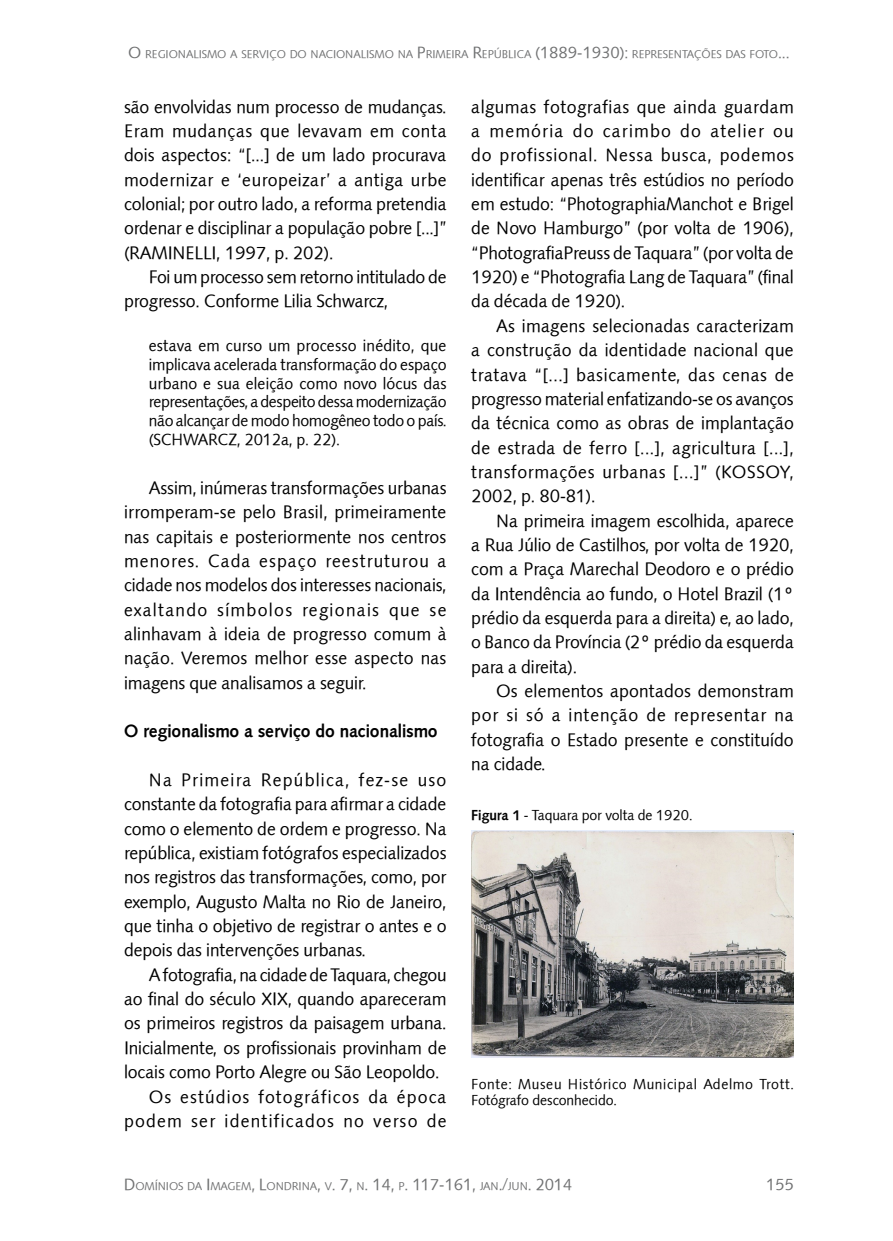
<style>
.page{position:relative;width:893px;height:1241px;background:#fff}
.page>*{position:absolute;margin:0;border:0;box-sizing:border-box;transform-origin:0 0}
.t1{font:17.5px/24.3px "Symphony";color:#000;text-align:justify}
.t2{font:700 17.5px "Symphony";color:#000}
.t3{font:17.5px "Symphony";letter-spacing:.075em;color:#000}
.t4{font:17.5px "Symphony";letter-spacing:.065em;color:#000}
.t5{font:15.75px/18.9px "Symphony";letter-spacing:-.01em;color:#000;text-align:justify}
.t6{font:15.75px "Symphony";color:#707172}
.t7{font:14px/16.8px "Symphony";letter-spacing:.05em;color:#000}
.t8{font:14px "Symphony";color:#000}
.t9{font:11.03px "Symphony";color:#707172}
.s1{font-size:15.75px}
.s2{font-weight:700}
</style>
<div class="page">
<img style="left:471px;top:830px;width:323px;height:227px">
<p class="t9" style="left:128px;top:47px;width:663px"><span class="s1">O</span> REGIONALISMO A SERVIÇO DO NACIONALISMO NA <span class="s1">P</span>RIMEIRA <span class="s1">R</span>EPÚBLICA <span class="s1">(1889-1930):</span> REPRESENTAÇÕES DAS FOTO<span class="s1">...</span></p>
<p class="t1" style="left:124px;top:94px;width:324px">são envolvidas num processo de mudanças.<br>Eram mudanças que levavam em conta dois aspectos: “[...] de um lado procurava modernizar e ‘europeizar’ a antiga urbe colonial; por outro lado, a reforma pretendia ordenar e disciplinar a população pobre [...]” (RAMINELLI, 1997, p. 202).</p>
<p class="t1" style="left:124px;top:265px;width:324px;text-indent:25px">Foi um processo sem retorno intitulado de progresso. Conforme Lilia Schwarcz,</p>
<p class="t5" style="left:149px;top:335px;width:299px">estava em curso um processo inédito, que implicava acelerada transformação do espaço urbano e sua eleição como novo lócus das representações, a despeito dessa modernização não alcançar de modo homogêneo todo o país. (SCHWARCZ, 2012a, p. 22).</p>
<p class="t1" style="left:124px;top:475px;width:324px;text-indent:25px">Assim, inúmeras transformações urbanas irromperam-se pelo Brasil, primeiramente nas capitais e posteriormente nos centros menores. Cada espaço reestruturou a cidade nos modelos dos interesses nacionais, exaltando símbolos regionais que se alinhavam à ideia de progresso comum à nação. Veremos melhor esse aspecto nas imagens que analisamos a seguir.</p>
<p class="t2" style="left:124px;top:720px;width:315px">O regionalismo a serviço do nacionalismo</p>
<p class="t1" style="left:124px;top:767px;width:324px;text-indent:25px">Na Primeira República, fez-se uso constante da fotografia para afirmar a cidade como o elemento de ordem e progresso. Na república, existiam fotógrafos especializados nos registros das transformações, como, por exemplo, Augusto Malta no Rio de Janeiro, que tinha o objetivo de registrar o antes e o depois das intervenções urbanas.</p>
<p class="t1" style="left:149px;top:962px;width:299px">A fotografia, na cidade de Taquara, chegou</p>
<p class="t1" style="left:124px;top:986px;width:324px">ao final do século XIX, quando apareceram</p>
<p class="t1" style="left:124px;top:1010px;width:324px">os primeiros registros da paisagem urbana.</p>
<p class="t1" style="left:124px;top:1035px;width:324px">Inicialmente, os profissionais provinham de</p>
<p class="t1" style="left:124px;top:1059px;width:317px">locais como Porto Alegre ou São Leopoldo.</p>
<p class="t4" style="left:149px;top:1085px;width:299px">Os estúdios fotográficos da época</p>
<p class="t3" style="left:124px;top:1109px;width:324px">podem ser identificados no verso de</p>
<p class="t1" style="left:471px;top:94px;width:324px">algumas fotografias que ainda guardam a memória do carimbo do atelier ou do profissional. Nessa busca, podemos identificar apenas três estúdios no período em estudo: “PhotographiaManchot e Brigel de Novo Hamburgo” (por volta de 1906), “PhotografiaPreuss de Taquara” (por volta de 1920) e “Photografia Lang de Taquara” (final da década de 1920).</p>
<p class="t1" style="left:471px;top:313px;width:324px;text-indent:25px">As imagens selecionadas caracterizam a construção da identidade nacional que tratava “[...] basicamente, das cenas de progresso material enfatizando-se os avanços da técnica como as obras de implantação de estrada de ferro [...], agricultura [...], transformações urbanas [...]” (KOSSOY, 2002, p. 80-81).</p>
<p class="t1" style="left:471px;top:508px;width:324px;text-indent:25px">Na primeira imagem escolhida, aparece a Rua Júlio de Castilhos, por volta de 1920, com a Praça Marechal Deodoro e o prédio da Intendência ao fundo, o Hotel Brazil (1º prédio da esquerda para a direita) e, ao lado, o Banco da Província (2º prédio da esquerda para a direita).</p>
<p class="t1" style="left:471px;top:678px;width:324px;text-indent:25px">Os elementos apontados demonstram por si só a intenção de representar na fotografia o Estado presente e constituído na cidade.</p>
<p class="t8" style="left:471px;top:805px;width:223px"><span class="s2">Figura 1</span> - Taquara por volta de 1920.</p>
<p class="t7" style="left:471px;top:1074px;width:324px">Fonte: Museu Histórico Municipal Adelmo Trott.<br>Fotógrafo desconhecido.</p>
<p class="t9" style="left:124px;top:1178px;width:450px"><span class="s1">D</span>OMÍNIOS DA <span class="s1">I</span> MAGEM<span class="s1">, L</span>ONDRINA<span class="s1">,</span> V<span class="s1">. 7,</span> N<span class="s1">. 14,</span> P<span class="s1">. 117-161,</span> JAN<span class="s1">./</span>JUN<span class="s1">. 2014</span></p>
<p class="t6" style="left:766px;top:1173px;width:29px">155</p>
</div>
